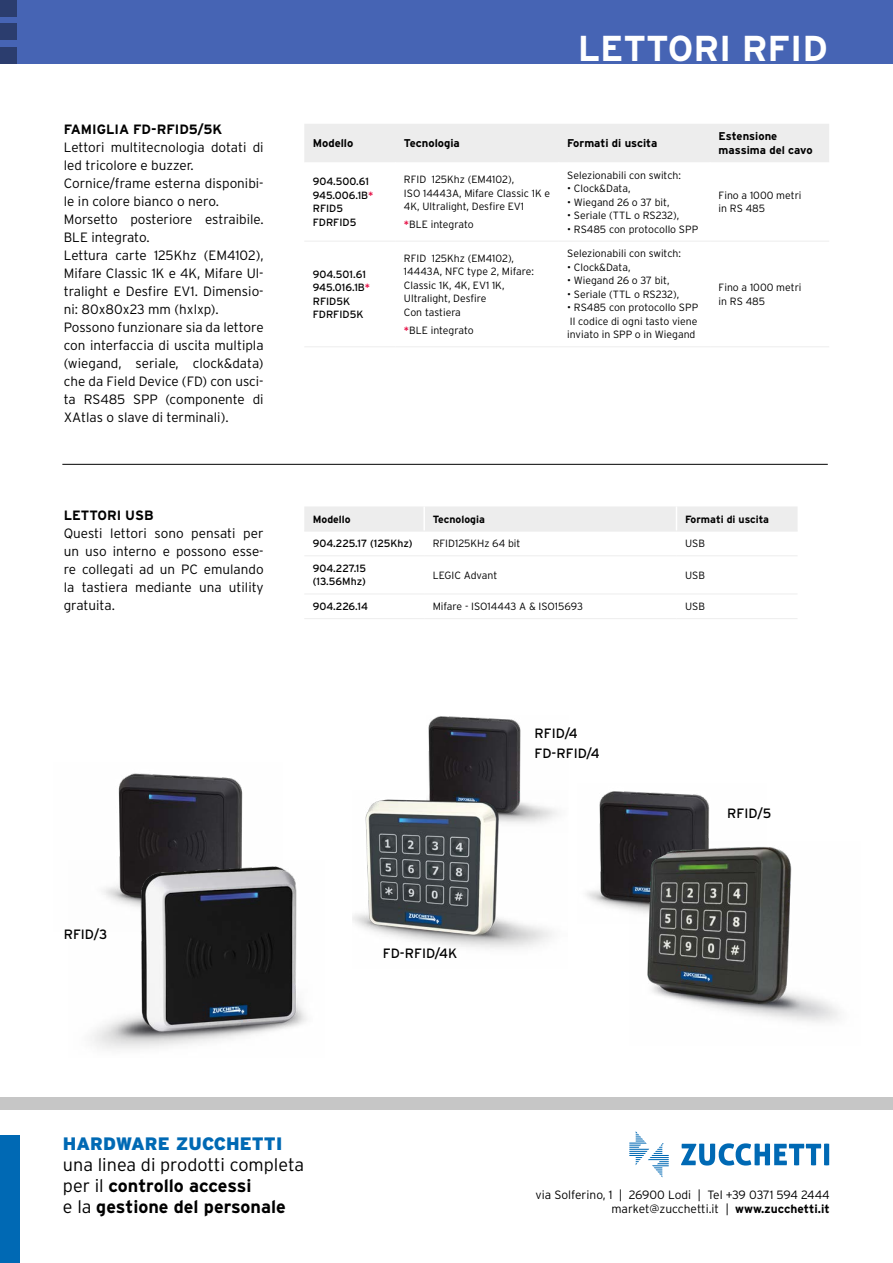
<style>
.page{position:relative;width:893px;height:1263px;background:#fff}
.page>*{position:absolute;margin:0;border:0;box-sizing:border-box;transform-origin:0 0}
.t1{font:700 36px "Interstate";color:#fff}
.t2{font:700 18px/21px "Interstate";color:#000}
.t3{font:900 18px "Interstate";color:#0069b4}
.t4{font:300 13.5px/18px "Interstate";color:#000}
.t5{font:13.5px/19.5px "Interstate";color:#000}
.t6{font:700 13.5px "Interstate";color:#000}
.t7{font:300 12px/14.4px "Interstate";color:#000;text-align:right}
.t8{font:700 11.25px/13.5px "Interstate";color:#000}
.t9{font:300 10.5px/13.5px "Interstate";color:#000}
.t10{font:10.5px/13.5px "Interstate";color:#000}
.t11{font:700 10.5px "Interstate";color:#000}
.s1{color:#e4003a}
.s2{font-weight:400;color:#e4003a}
.s3{font-weight:300}
.s4{font-weight:700}
</style>
<div class="page">
<div style="left:0;top:1136px;width:20px;height:127px;background:#0069b4"></div>
<svg style="left:681px;top:1143px;width:148px;height:22px"></svg>
<svg style="left:629px;top:1131px;width:40px;height:46px"></svg>
<div style="left:0;top:1097px;width:893px;height:13px;background:#c6c6c6"></div>
<div style="left:0;top:0;width:893px;height:64px;background:#4664b4"></div>
<div style="left:304px;top:507px;width:493px;height:24px;background:#ededed"></div>
<hr style="left:423px;top:506px;width:2px;height:25px;background:#fff">
<hr style="left:304px;top:531px;width:120px;height:1px;background:#ededed">
<hr style="left:424px;top:531px;width:252px;height:1px;background:#ededed">
<hr style="left:676px;top:531px;width:121px;height:1px;background:#ededed">
<hr style="left:304px;top:555px;width:120px;height:1px;background:#ededed">
<hr style="left:424px;top:555px;width:252px;height:1px;background:#ededed">
<hr style="left:676px;top:555px;width:121px;height:1px;background:#ededed">
<hr style="left:304px;top:594px;width:120px;height:1px;background:#ededed">
<hr style="left:424px;top:594px;width:252px;height:1px;background:#ededed">
<hr style="left:676px;top:594px;width:121px;height:1px;background:#ededed">
<hr style="left:304px;top:618px;width:120px;height:1px;background:#ededed">
<hr style="left:424px;top:618px;width:252px;height:1px;background:#ededed">
<hr style="left:676px;top:618px;width:121px;height:1px;background:#ededed">
<div style="left:304px;top:124px;width:525px;height:38px;background:#ededed"></div>
<hr style="left:304px;top:241px;width:91px;height:1px;background:#ededed">
<hr style="left:395px;top:241px;width:164px;height:1px;background:#ededed">
<hr style="left:559px;top:241px;width:151px;height:1px;background:#ededed">
<hr style="left:710px;top:241px;width:119px;height:1px;background:#ededed">
<hr style="left:304px;top:346px;width:91px;height:1px;background:#ededed">
<hr style="left:395px;top:346px;width:164px;height:1px;background:#ededed">
<hr style="left:559px;top:346px;width:151px;height:1px;background:#ededed">
<hr style="left:710px;top:346px;width:119px;height:1px;background:#ededed">
<hr style="left:62px;top:464px;width:766px;height:1px;background:#000">
<img style="left:118px;top:773px;width:125px;height:87px">
<img style="left:428px;top:716px;width:93px;height:74px">
<img style="left:586px;top:791px;width:124px;height:120px">
<img style="left:352px;top:790px;width:206px;height:159px">
<img style="left:630px;top:842px;width:210px;height:181px">
<img style="left:91px;top:860px;width:216px;height:189px">
<p class="t6" style="left:64px;top:121px;width:160px">FAMIGLIA FD-RFID5/5K</p>
<p class="t4" style="left:64px;top:138px;width:201px">Lettori multitecnologia dotati di led tricolore e buzzer.<br>Cornice/frame esterna disponibi&shy;le in colore bianco o nero.<br>Morsetto posteriore estraibile.<br>BLE integrato.<br>Lettura carte 125Khz (EM4102),<br>Mifare Classic 1K e 4K, Mifare Ul&shy;tralight e Desfire EV1. Dimensio&shy;ni: 80x80x23 mm (hxlxp).<br>Possono funzionare sia da lettore con interfaccia di uscita multipla (wiegand, seriale, clock&amp;data) che da Field Device (FD) con usci&shy;ta RS485 SPP (componente di<br>XAtlas o slave di terminali).</p>
<p class="t6" style="left:64px;top:508px;width:91px">LETTORI USB</p>
<p class="t4" style="left:64px;top:524px;width:201px;text-align:justify">Questi lettori sono pensati per un uso interno e possono esse&shy;re collegati ad un PC emulando la tastiera mediante una utility gratuita.</p>
<p class="t5" style="left:64px;top:924px;width:45px">RFID/3</p>
<h1 class="t1" style="left:578px;top:29px;width:251px">LETTORI RFID</h1>
<p class="t8" style="left:313px;top:136px;width:42px">Modello</p>
<p class="t8" style="left:404px;top:136px;width:57px">Tecnologia</p>
<p class="t8" style="left:567px;top:136px;width:92px">Formati di uscita</p>
<p class="t8" style="left:719px;top:130px;width:95px">Estensione massima del cavo</p>
<p class="t10" style="left:313px;top:175px;width:62px">904.500.61<br>945.006.1B<span class="s1">*<br></span>RFID5<br>FDRFID5</p>
<p class="t9" style="left:404px;top:173px;width:148px">RFID 125Khz (EM4102),<br>ISO 14443A, Mifare Classic 1K e<br>4K, Ultralight, Desfire EV1</p>
<p class="t9" style="left:567px;top:168px;width:115px">Selezionabili con switch:</p>
<p class="t9" style="left:567px;top:182px;width:65px">• Clock&amp;Data,</p>
<p class="t9" style="left:567px;top:195px;width:104px">• Wiegand 26 o 37 bit,</p>
<p class="t9" style="left:567px;top:209px;width:114px">• Seriale (TTL o RS232),</p>
<p class="t9" style="left:567px;top:222px;width:132px">• RS485 con protocollo SPP</p>
<p class="t9" style="left:719px;top:188px;width:84px">Fino a 1000 metri in RS 485</p>
<p class="t9" style="left:404px;top:217px;width:71px"><span class="s2">*</span>BLE integrato</p>
<p class="t10" style="left:313px;top:267px;width:59px">904.501.61<br>945.016.1B<span class="s1">*<br></span>RFID5K<br>FDRFID5K</p>
<p class="t9" style="left:404px;top:251px;width:132px">RFID 125Khz (EM4102),<br>14443A, NFC type 2, Mifare:<br>Classic 1K, 4K, EV1 1K,<br>Ultralight, Desfire<br>Con tastiera</p>
<p class="t9" style="left:404px;top:323px;width:71px"><span class="s2">*</span>BLE integrato</p>
<p class="t9" style="left:567px;top:247px;width:115px">Selezionabili con switch:</p>
<p class="t9" style="left:567px;top:260px;width:65px">• Clock&amp;Data,</p>
<p class="t9" style="left:567px;top:274px;width:104px">• Wiegand 26 o 37 bit,</p>
<p class="t9" style="left:567px;top:287px;width:114px">• Seriale (TTL o RS232),</p>
<p class="t9" style="left:567px;top:301px;width:132px;text-align:justify">• RS485 con protocollo SPP Il codice di ogni tasto viene inviato in SPP o in Wiegand</p>
<p class="t9" style="left:719px;top:281px;width:84px">Fino a 1000 metri in RS 485</p>
<p class="t11" style="left:313px;top:513px;width:39px">Modello</p>
<p class="t11" style="left:433px;top:513px;width:54px">Tecnologia</p>
<p class="t11" style="left:685px;top:513px;width:86px">Formati di uscita</p>
<p class="t10" style="left:313px;top:537px;width:101px">904.225.17 (125Khz)</p>
<p class="t9" style="left:433px;top:537px;width:89px">RFID125KHz 64 bit</p>
<p class="t9" style="left:685px;top:537px;width:21px">USB</p>
<p class="t10" style="left:313px;top:561px;width:55px">904.227.15 (13.56Mhz)</p>
<p class="t9" style="left:433px;top:568px;width:66px">LEGIC Advant</p>
<p class="t9" style="left:685px;top:568px;width:21px">USB</p>
<p class="t10" style="left:313px;top:600px;width:57px">904.226.14</p>
<p class="t9" style="left:433px;top:600px;width:152px">Mifare - ISO14443 A &amp; ISO15693</p>
<p class="t9" style="left:685px;top:600px;width:21px">USB</p>
<p class="t5" style="left:383px;top:943px;width:76px">FD-RFID/4K</p>
<p class="t5" style="left:535px;top:723px;width:67px">RFID/4<br>FD-RFID/4</p>
<p class="t5" style="left:727px;top:803px;width:45px">RFID/5</p>
<h2 class="t3" style="left:63px;top:1133px;width:221px">HARDWARE ZUCCHETTI</h2>
<h2 class="t2" style="left:63px;top:1154px;width:243px"><span class="s3">una linea di prodotti completa per il</span> controllo accessi<br><span class="s3">e la</span> gestione del personale</h2>
<p class="t7" style="left:535px;top:1187px;width:296px">via Solferino, 1 | 26900 Lodi | Tel +39 0371 594 2444 market@zucchetti.it | <span class="s4">www.zucchetti.it</span></p>
</div>
